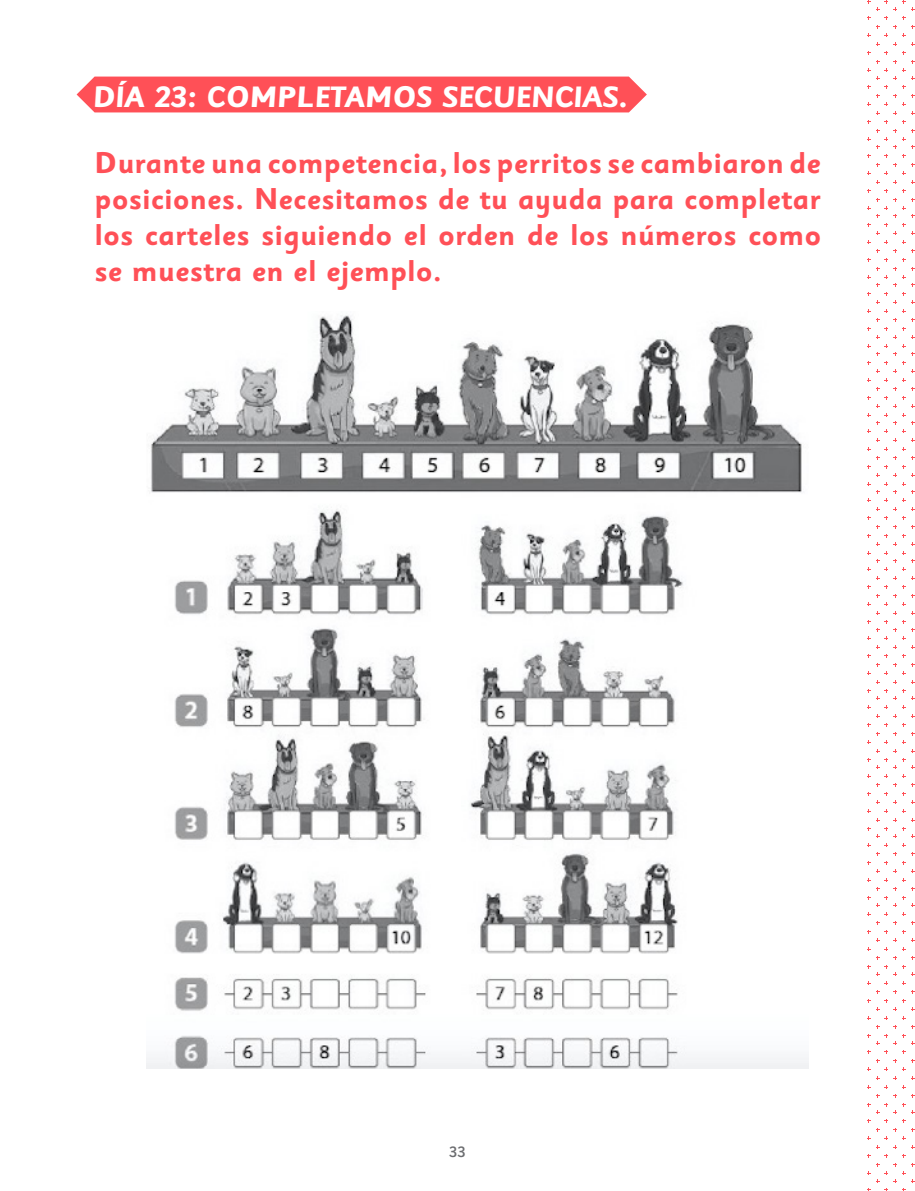
<style>
.page{position:relative;width:915px;height:1191px;background:#fff}
.page>*{position:absolute;margin:0;border:0;box-sizing:border-box;transform-origin:0 0}
.t1{font:700 33px "Sassoon Primary Std";letter-spacing:-.01em;color:#fff}
.t2{font:700 30px/36px "Sassoon Sans Std";color:#ff5057;text-align:justify}
.t3{font:500 15px "Sassoon Sans Std";color:#6c6d70}
</style>
<div class="page">
<div style="left:77px;top:77px;width:569px;height:35px;background:#ff5057"></div>
<img style="left:146px;top:315px;width:662px;height:753px">
<p class="t1" style="left:92px;top:78px;width:537px">DÍA 23: COMPLETAMOS SECUENCIAS.</p>
<p class="t2" style="left:94px;top:146px;width:728px">Durante una competencia, los perritos se cambiaron de posiciones. Necesitamos de tu ayuda para completar los carteles siguiendo el orden de los números como se muestra en el ejemplo.</p>
<p class="t3" style="left:449px;top:1142px;width:18px">33</p>
</div>
